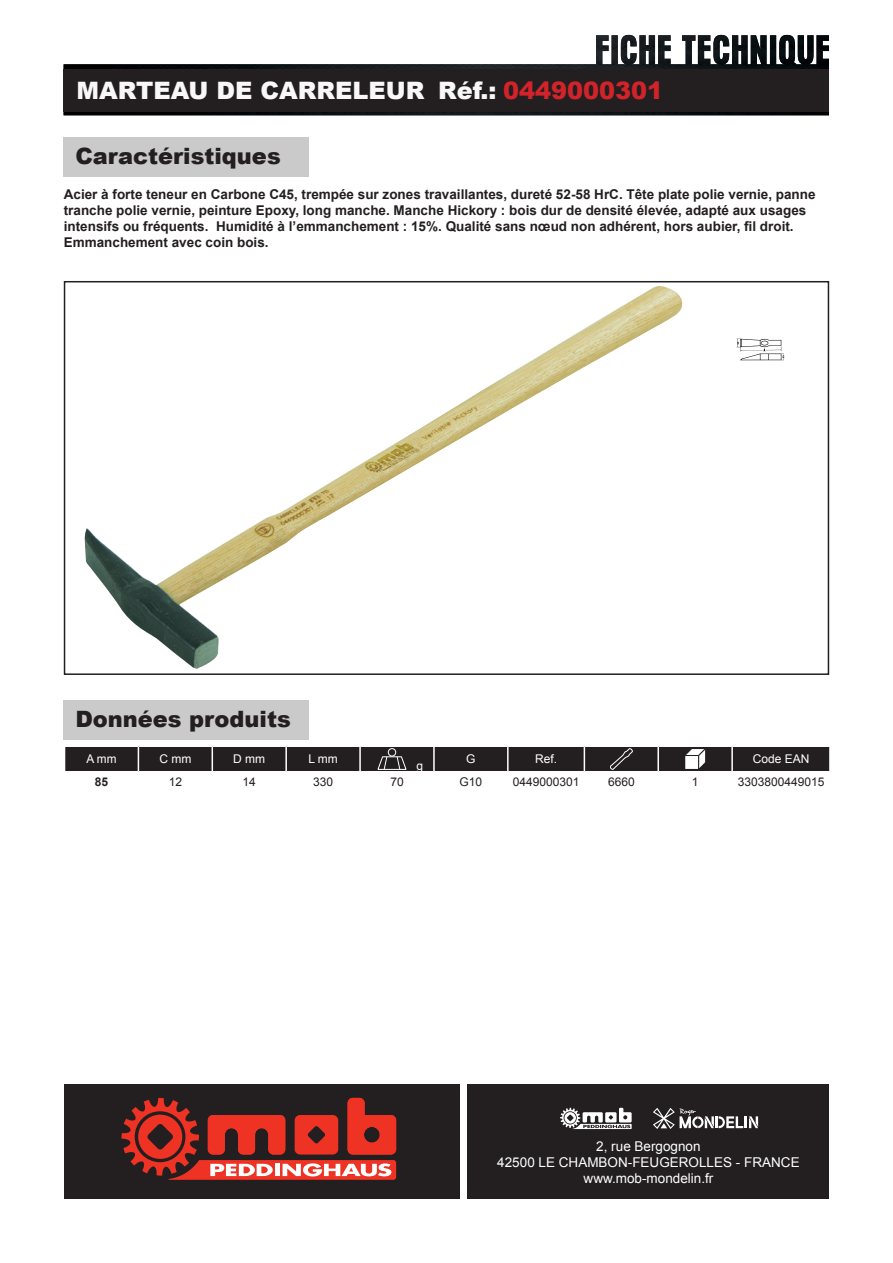
<style>
.page{position:relative;width:893px;height:1263px;background:#fff}
.page>*{position:absolute;margin:0;border:0;box-sizing:border-box;transform-origin:0 0}
.t1{font:900 24px "Arial";color:#f8f8f9}
.t2{font:900 22.5px "Arial";color:#231f20}
.t3{font:700 13.5px/16.2px "Arial";color:#231f20}
.t4{font:13.5px/16.4px "Arial";color:#fff;text-align:center}
.t5{font:12px "Arial";color:#231f20}
.t6{font:12px "Arial";color:#fff}
.t7{font:700 12px "Arial";color:#231f20}
.s1{color:#d2232a}
</style>
<div class="page">
<img style="left:64px;top:35px;width:765px;height:80px">
<div style="left:64px;top:1084px;width:395px;height:115px;background:#231f20"></div>
<div style="left:468px;top:1084px;width:361px;height:115px;background:#231f20"></div>
<svg style="left:560px;top:1108px;width:72px;height:21px"></svg>
<svg style="left:653px;top:1108px;width:105px;height:21px"></svg>
<div style="left:64px;top:69px;width:765px;height:43px;background:#231f20"></div>
<div style="left:64px;top:137px;width:245px;height:40px;background:#cacacb"></div>
<div style="left:64px;top:281px;width:765px;height:394px;border:2px solid #231f20"></div>
<div style="left:64px;top:700px;width:245px;height:39px;background:#cacacb"></div>
<svg style="left:65px;top:746px;width:765px;height:26px;background:#3c393a"></svg>
<img style="left:85px;top:286px;width:598px;height:383px">
<img style="left:736px;top:339px;width:48px;height:22px">
<svg style="left:121px;top:1098px;width:275px;height:82px"></svg>
<h1 class="t1" style="left:76px;top:73px;width:588px">MARTEAU DE CARRELEUR Réf.: <span class="s1">0449000301</span></h1>
<h2 class="t2" style="left:75px;top:140px;width:207px">Caractéristiques</h2>
<p class="t3" style="left:64px;top:186px;width:753px">Acier à forte teneur en Carbone C45, trempée sur zones travaillantes, dureté 52-58 HrC. Tête plate polie vernie, panne tranche polie vernie, peinture Epoxy, long manche. Manche Hickory : bois dur de densité élevée, adapté aux usages intensifs ou fréquents. Humidité à l’emmanchement : 15%. Qualité sans nœud non adhérent, hors aubier, fil droit.<br>Emmanchement avec coin bois.</p>
<h2 class="t2" style="left:75px;top:702px;width:217px">Données produits</h2>
<p class="t6" style="left:86px;top:751px;width:32px">A mm</p>
<p class="t6" style="left:159px;top:751px;width:33px">C mm</p>
<p class="t6" style="left:233px;top:751px;width:33px">D mm</p>
<p class="t6" style="left:308px;top:751px;width:31px">L mm</p>
<p class="t6" style="left:417px;top:757px;width:8px">g</p>
<p class="t6" style="left:466px;top:751px;width:11px">G</p>
<p class="t6" style="left:535px;top:751px;width:24px">Ref.</p>
<p class="t6" style="left:753px;top:751px;width:58px">Code EAN</p>
<p class="t7" style="left:95px;top:774px;width:15px">85</p>
<p class="t5" style="left:169px;top:774px;width:15px">12</p>
<p class="t5" style="left:243px;top:774px;width:15px">14</p>
<p class="t5" style="left:313px;top:774px;width:22px">330</p>
<p class="t5" style="left:390px;top:774px;width:15px">70</p>
<p class="t5" style="left:460px;top:774px;width:24px">G10</p>
<p class="t5" style="left:513px;top:774px;width:68px">0449000301</p>
<p class="t5" style="left:608px;top:774px;width:28px">6660</p>
<p class="t5" style="left:692px;top:774px;width:8px">1</p>
<p class="t5" style="left:738px;top:774px;width:88px">3303800449015</p>
<p class="t4" style="left:497px;top:1138px;width:304px">2, rue Bergognon<br>42500 LE CHAMBON-FEUGEROLLES - FRANCE www.mob-mondelin.fr</p>
</div>
